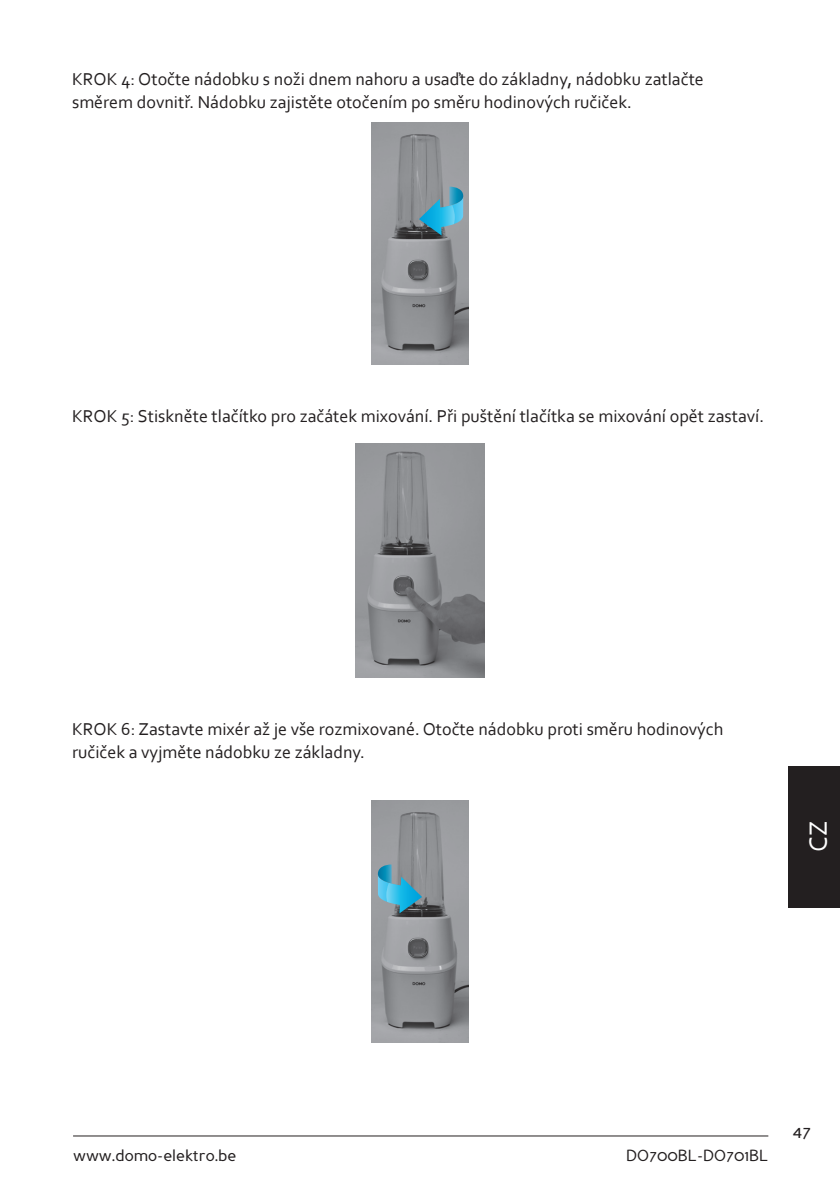
<style>
.page{position:relative;width:840px;height:1191px;background:#fff}
.page>*{position:absolute;margin:0;border:0;box-sizing:border-box;transform-origin:0 0}
.t1{font:26px "Corbel";color:#fff}
.t2{font:18px/22.8px "Corbel";color:#231f20}
.t3{font:18px "Perspective Sans";color:#231f20}
.t4{font:16px "Perspective Sans";color:#231f20}
</style>
<div class="page">
<hr style="left:73px;top:1135px;width:694px;height:1px;background:#231f20">
<div style="left:788px;top:765px;width:51px;height:142px;background:#231f20"></div>
<img style="left:371px;top:122px;width:97px;height:242px">
<svg style="left:419px;top:187px;width:44px;height:48px;background:#589eb5"></svg>
<img style="left:356px;top:443px;width:127px;height:235px">
<img style="left:371px;top:800px;width:97px;height:242px">
<svg style="left:377px;top:864px;width:45px;height:49px;background:#5b9db4"></svg>
<p class="t2" style="left:72px;top:68px;width:633px">KROK 4: Otočte nádobku s noži dnem nahoru a usaďte do základny, nádobku zatlačte směrem dovnitř. Nádobku zajistěte otočením po směru hodinových ručiček.</p>
<p class="t2" style="left:72px;top:404px;width:693px">KROK 5: Stiskněte tlačítko pro začátek mixování. Při puštění tlačítka se mixování opět zastaví.</p>
<p class="t2" style="left:72px;top:717px;width:652px">KROK 6: Zastavte mixér až je vše rozmixované. Otočte nádobku proti směru hodinových ručiček a vyjměte nádobku ze základny.</p>
<h1 class="t1" style="left:801px;top:851px;width:32px;rotate:-90deg">CZ</h1>
<p class="t4" style="left:73px;top:1146px;width:165px">www.domo-elektro.be</p>
<p class="t4" style="left:625px;top:1146px;width:143px">DO700BL-DO701BL</p>
<p class="t3" style="left:792px;top:1121px;width:20px">47</p>
</div>
